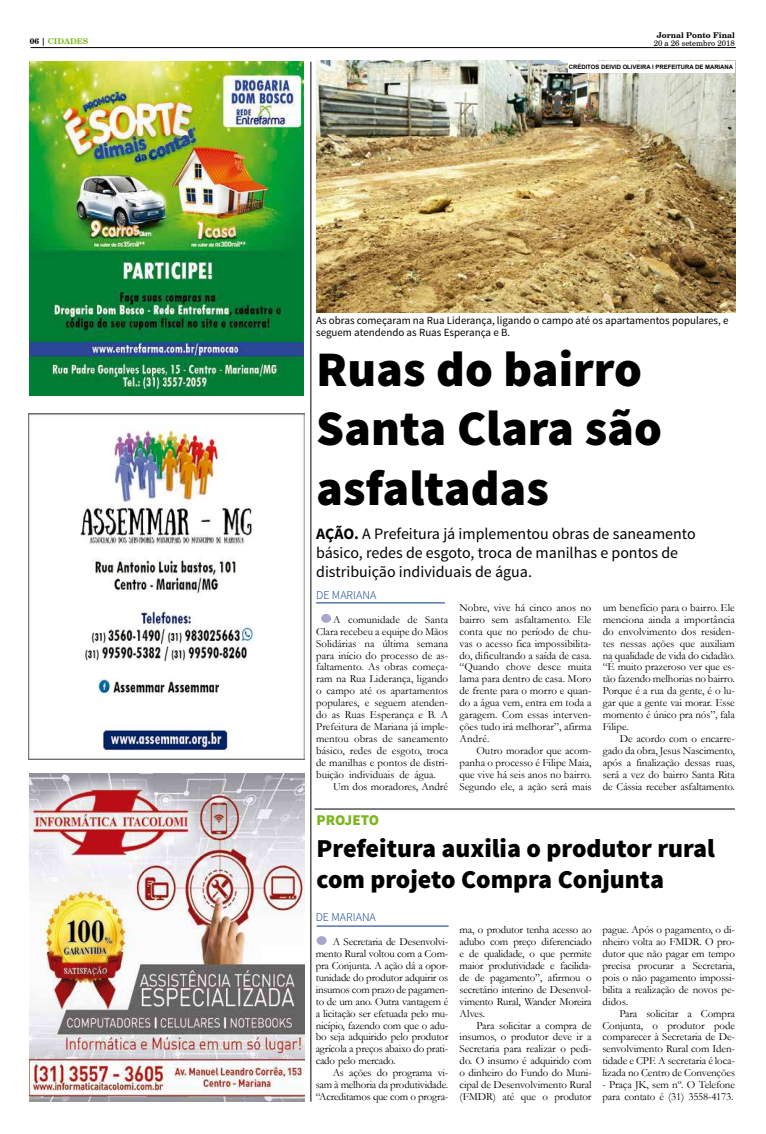
<style>
.page{position:relative;width:766px;height:1134px;background:#fff}
.page>*{position:absolute;margin:0;border:0;box-sizing:border-box;transform-origin:0 0}
.t1{font:900 49.7px/59.7px "Source Sans Pro";color:#000}
.t2{font:900 25.9px/31px "Source Sans Pro";color:#000}
.t3{font:15.9px/19.1px "Source Sans Pro";color:#000}
.t4{font:900 14.9px "Source Sans Pro";color:#7eb620}
.t5{font:300 11.9px "Source Sans Pro";color:#003687}
.t6{font:10.9px/11.9px "Garamond";letter-spacing:-.01em;color:#000;text-align:justify}
.t7{font:10.9px/11.9px "Source Sans Pro";color:#000}
.t8{font:8px "Century Schlbk Cyrillic BT";color:#000}
.t9{font:700 8px "Century Schlbk Cyrillic BT";color:#000}
.t10{font:700 8px "Century Schlbk Cyrillic BT";color:#7eb620}
.t11{font:700 6px "Arial";color:#000}
.s1{color:#000}
.s2{font-weight:700}
</style>
<div class="page">
<hr style="left:30px;top:47px;width:705px;height:1px;background:#000">
<img style="left:30px;top:774px;width:274px;height:328px">
<hr style="left:310px;top:62px;width:1px;height:1040px;background:#000">
<img style="left:28px;top:414px;width:276px;height:346px">
<img style="left:30px;top:62px;width:273px;height:334px">
<hr style="left:316px;top:602px;width:129px;height:1px;background:#003687">
<div style="left:321px;top:614px;width:10px;height:9px;background:#a7a6cc;border-radius:50%"></div>
<img style="left:316px;top:61px;width:419px;height:251px">
<div style="left:568px;top:61px;width:166px;height:12px;background:#fff"></div>
<div style="left:316px;top:936px;width:10px;height:9px;background:#a7a6cc;border-radius:50%"></div>
<hr style="left:314px;top:809px;width:420px;height:1px;background:#000">
<hr style="left:316px;top:926px;width:132px;height:1px;background:#003687">
<p class="t10" style="left:30px;top:36px;width:60px"><span class="s1">06 |</span> CIDADES</p>
<p class="t9" style="left:656px;top:30px;width:80px">Jornal Ponto Final</p>
<p class="t8" style="left:653px;top:38px;width:83px">20 a 26 setembro 2018</p>
<p class="t11" style="left:568px;top:63px;width:166px">CRÉDITOS DEIVID OLIVEIRA l PREFEITURA DE MARIANA</p>
<p class="t7" style="left:316px;top:315px;width:414px">As obras começaram na Rua Liderança, ligando o campo até os apartamentos populares, e seguem atendendo as Ruas Esperança e B.</p>
<h1 class="t1" style="left:316px;top:341px;width:347px">Ruas do bairro<br>Santa Clara são asfaltadas</h1>
<h3 class="t3" style="left:316px;top:525px;width:381px"><span class="s2">AÇÃO.</span> A Prefeitura já implementou obras de saneamento básico, redes de esgoto, troca de manilhas e pontos de distribuição individuais de água.</h3>
<p class="t5" style="left:316px;top:588px;width:62px">DE MARIANA</p>
<p class="t6" style="left:316px;top:613px;width:133px;text-indent:17px">A comunidade de Santa Clara recebeu a equipe do Mãos Solidárias na última semana para início do processo de as&shy;faltamento. As obras começa&shy;ram na Rua Liderança, ligando o campo até os apartamentos populares, e seguem atenden&shy;do as Ruas Esperança e B. A Prefeitura de Mariana já imple&shy;mentou obras de saneamento básico, redes de esgoto, troca de manilhas e pontos de distri&shy;buição individuais de água.</p>
<p class="t6" style="left:333px;top:780px;width:117px">Um dos moradores, André</p>
<p class="t6" style="left:602px;top:601px;width:133px">um benefício para o bairro. Ele menciona ainda a importância do envolvimento dos residen&shy;tes nessas ações que auxiliam na qualidade de vida do cidadão. “É muito prazeroso ver que es&shy;tão fazendo melhorias no bairro.<br>Porque é a rua da gente, é o lu&shy;gar que a gente vai morar. Esse momento é único pra nós”, fala Filipe.</p>
<p class="t6" style="left:602px;top:732px;width:133px;text-indent:17px">De acordo com o encarre&shy;gado da obra, Jesus Nascimento, após a finalização dessas ruas, será a vez do bairro Santa Rita de Cássia receber asfaltamento.</p>
<p class="t6" style="left:459px;top:601px;width:133px">Nobre, vive há cinco anos no bairro sem asfaltamento. Ele conta que no período de chu&shy;vas o acesso fica impossibilita&shy;do, dificultando a saída de casa. “Quando chove desce muita lama para dentro de casa. Moro de frente para o morro e quan&shy;do a água vem, entra em toda a garagem. Com essas interven&shy;ções tudo irá melhorar”, afirma André.</p>
<p class="t6" style="left:459px;top:744px;width:133px;text-indent:17px">Outro morador que acom&shy;panha o processo é Filipe Maia, que vive há seis anos no bairro.<br>Segundo ele, a ação será mais</p>
<h3 class="t4" style="left:316px;top:810px;width:64px">PROJETO</h3>
<h2 class="t2" style="left:316px;top:834px;width:399px">Prefeitura auxilia o produtor rural com projeto Compra Conjunta</h2>
<p class="t5" style="left:315px;top:910px;width:62px">DE MARIANA</p>
<p class="t6" style="left:315px;top:935px;width:134px;text-indent:17px">A Secretaria de Desenvolvi&shy;mento Rural voltou com a Com&shy;pra Conjunta. A ação dá a opor&shy;tunidade do produtor adquirir os insumos com prazo de pagamen&shy;to de um ano. Outra vantagem é a licitação ser efetuada pelo mu&shy;nicípio, fazendo com que o adu&shy;bo seja adquirido pelo produtor agrícola a preços abaixo do prati&shy;cado pelo mercado.</p>
<p class="t6" style="left:315px;top:1067px;width:134px;text-indent:17px">As ações do programa vi&shy;sam à melhoria da produtividade. “Acreditamos que com o progra-</p>
<p class="t6" style="left:459px;top:923px;width:133px">ma, o produtor tenha acesso ao adubo com preço diferenciado e de qualidade, o que permite maior produtividade e facilida&shy;de de pagamento”, afirmou o secretário interino de Desenvol&shy;vimento Rural, Wander Moreira Alves.</p>
<p class="t6" style="left:459px;top:1019px;width:133px;text-indent:17px">Para solicitar a compra de insumos, o produtor deve ir a Secretaria para realizar o pedi&shy;do. O insumo é adquirido com o dinheiro do Fundo do Muni&shy;cipal de Desenvolvimento Rural (FMDR) até que o produtor</p>
<p class="t6" style="left:602px;top:923px;width:134px">pague. Após o pagamento, o di&shy;nheiro volta ao FMDR. O pro&shy;dutor que não pagar em tempo precisa procurar a Secretaria, pois o não pagamento impossi&shy;bilita a realização de novos pe&shy;didos.</p>
<p class="t6" style="left:602px;top:1007px;width:134px;text-indent:17px">Para solicitar a Compra Conjunta, o produtor pode comparecer à Secretaria de De&shy;senvolvimento Rural com Iden&shy;tidade e CPF. A secretaria é loca&shy;lizada no Centro de Convenções</p>
<p class="t6" style="left:602px;top:1078px;width:134px">- Praça JK, sem nº. O Telefone para contato é (31) 3558-4173.</p>
</div>
